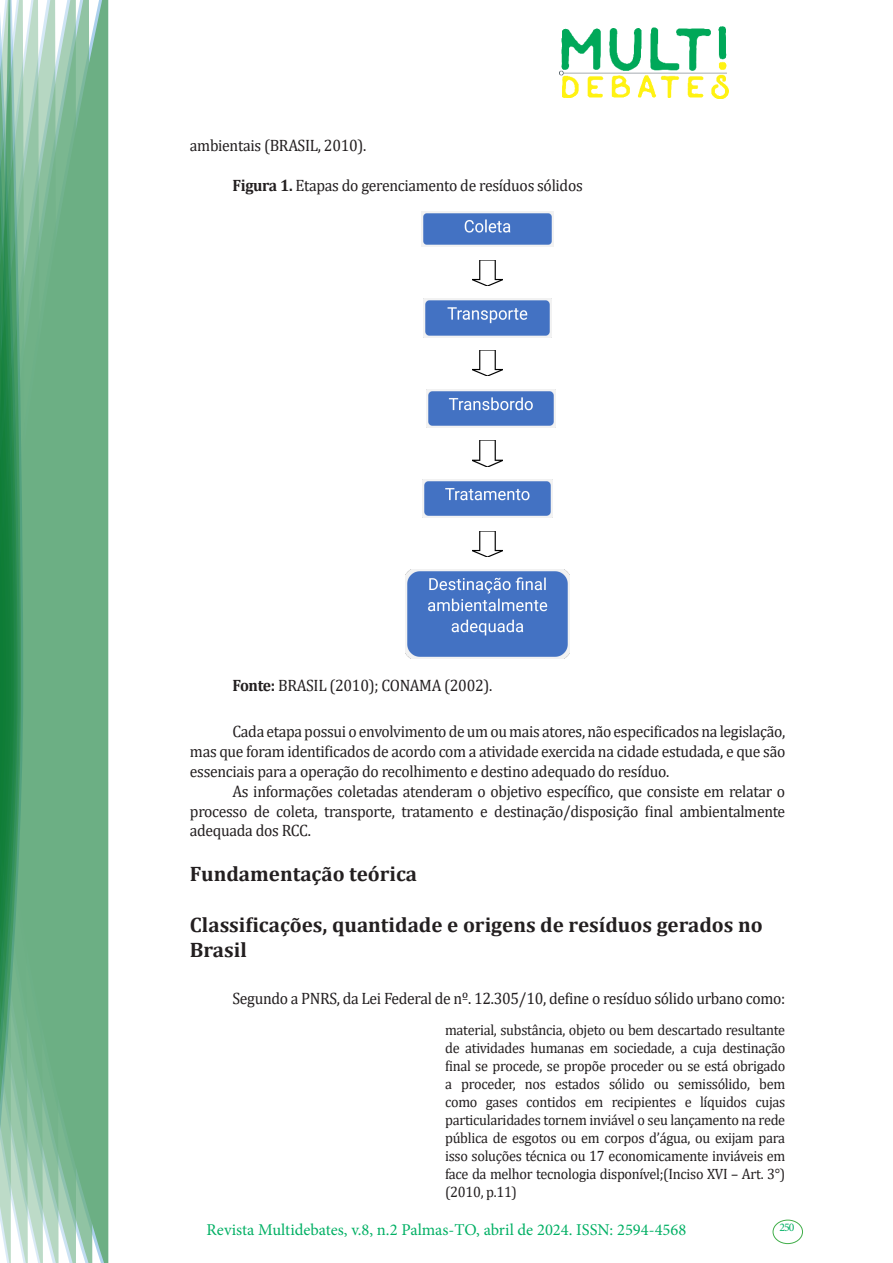
<style>
.page{position:relative;width:893px;height:1263px;background:#fff}
.page>*{position:absolute;margin:0;border:0;box-sizing:border-box;transform-origin:0 0}
.Titulo_2{font:700 21px/25.2px "Cambria";color:#231f20}
.texto{font:16.5px/19.8px "Cambria";letter-spacing:-.02em;color:#231f20;text-align:justify;scale:.95 1}
.t1{font:16.5px "Minion Pro";color:#00b064}
.citacao{font:15px/18px "Cambria";letter-spacing:-.02em;color:#231f20;text-align:justify;scale:.95 1}
.t2{font:11.7px "Minion Pro";color:#00b064}
.s1{font-weight:700}
</style>
<div class="page">
<img style="left:559px;top:26px;width:169px;height:72px">
<div style="left:95px;top:0;width:14px;height:1263px;background:#6caf84"></div>
<svg style="left:79px;top:0;width:16px;height:1263px;background:#71b289"></svg>
<svg style="left:62px;top:0;width:17px;height:1263px;background:#75b48c"></svg>
<svg style="left:45px;top:0;width:17px;height:1263px;background:#7cb792"></svg>
<svg style="left:30px;top:0;width:15px;height:1263px;background:#80ba96"></svg>
<svg style="left:0;top:0;width:30px;height:1263px;background:#61a97f"></svg>
<div style="left:772px;top:1219px;width:31px;height:25px;border:1px solid #40ae49;border-radius:50%"></div>
<img style="left:421px;top:212px;width:133px;height:35px">
<img style="left:473px;top:260px;width:29px;height:25px">
<img style="left:424px;top:299px;width:128px;height:38px">
<img style="left:473px;top:350px;width:29px;height:26px">
<img style="left:427px;top:389px;width:129px;height:38px">
<img style="left:473px;top:441px;width:29px;height:25px">
<img style="left:422px;top:479px;width:131px;height:39px">
<img style="left:473px;top:531px;width:29px;height:25px">
<img style="left:406px;top:570px;width:163px;height:89px">
<p class="texto" style="left:190px;top:135px;width:187px">ambientais (BRASIL, 2010).</p>
<p class="texto" style="left:232px;top:175px;width:370px"><span class="s1">Figura 1.</span> Etapas do gerenciamento de resíduos sólidos</p>
<p class="texto" style="left:232px;top:675px;width:275px"><span class="s1">Fonte:</span> BRASIL (2010); CONAMA (2002).</p>
<p class="texto" style="left:190px;top:722px;width:628px;text-indent:43px">Cada etapa possui o envolvimento de um ou mais atores, não especificados na legislação, mas que foram identificados de acordo com a atividade exercida na cidade estudada, e que são essenciais para a operação do recolhimento e destino adequado do resíduo.</p>
<p class="texto" style="left:190px;top:781px;width:628px;text-indent:43px">As informações coletadas atenderam o objetivo específico, que consiste em relatar o processo de coleta, transporte, tratamento e destinação/disposição final ambientalmente adequada dos RCC.</p>
<p class="Titulo_2" style="left:190px;top:861px;width:229px">Fundamentação teórica</p>
<p class="Titulo_2" style="left:190px;top:911px;width:574px">Classificações, quantidade e origens de resíduos gerados no<br>Brasil</p>
<p class="texto" style="left:232px;top:988px;width:583px">Segundo a PNRS, da Lei Federal de nº. 12.305/10, define o resíduo sólido urbano como:</p>
<p class="citacao" style="left:445px;top:1020px;width:360px">material, substância, objeto ou bem descartado resultante de atividades humanas em sociedade, a cuja destinação final se procede, se propõe proceder ou se está obrigado a proceder, nos estados sólido ou semissólido, bem como gases contidos em recipientes e líquidos cujas particularidades tornem inviável o seu lançamento na rede pública de esgotos ou em corpos d’água, ou exijam para isso soluções técnica ou 17 economicamente inviáveis em face da melhor tecnologia disponível;(Inciso XVI – Art. 3°) (2010, p.11)</p>
<p class="t1" style="left:207px;top:1218px;width:481px">Revista Multidebates, v.8, n.2 Palmas-TO, abril de 2024. ISSN: 2594-4568</p>
<p class="t2" style="left:779px;top:1219px;width:16px">250</p>
</div>
